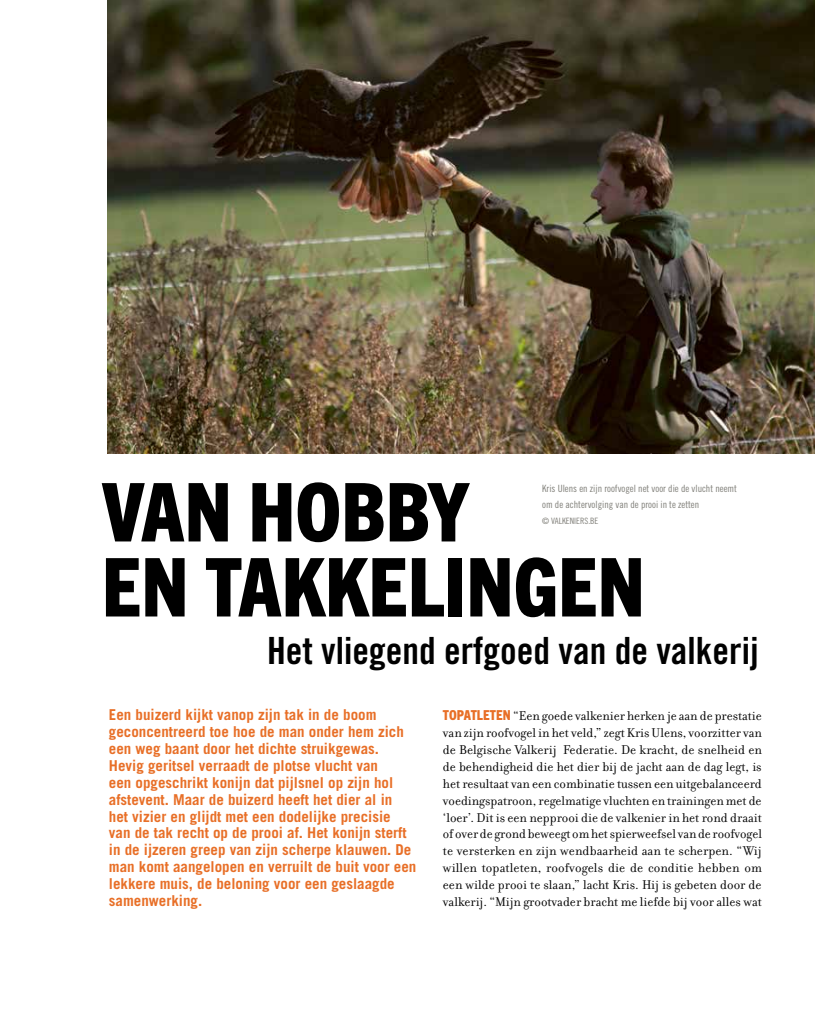
<style>
.page{position:relative;width:815px;height:1028px;background:#fff}
.page>*{position:absolute;margin:0;border:0;box-sizing:border-box;transform-origin:0 0}
.t1{font:800 condensed 81.25px/75px "Trade Gothic Next LT Pro";color:#000}
.t2{font:37.5px "Trade Gothic LT Std Bd Cn 20";color:#000}
.t3{font:700 15px/16.9px "Trade Gothic LT Std";color:#e86f27}
.t4{font:13.75px/16.9px "Filosofia OT";color:#000;text-align:justify}
.t5{font:10px/16.2px "Trade Gothic LT Std Cn 18";color:#81807a}
.t6{font:8.75px "Trade Gothic LT Std Cn 18";color:#81807a}
.s1{font-family:"Trade Gothic Next LT Pro";font-weight:800;font-stretch:condensed;color:#e86f27}
</style>
<div class="page">
<img style="left:107px;top:0;width:708px;height:453px">
<h1 class="t1" style="left:102px;top:469px;width:544px">VAN HOBBY<br>EN TAKKELINGEN</h1>
<p class="t5" style="left:542px;top:480px;width:196px">Kris Ulens en zijn roofvogel net voor die de vlucht neemt om de achtervolging van de prooi in te zetten</p>
<p class="t6" style="left:542px;top:516px;width:58px">© VALKENIERS.BE</p>
<h2 class="t2" style="left:267px;top:627px;width:493px">Het vliegend erfgoed van de valkerij</h2>
<p class="t3" style="left:109px;top:706px;width:309px">Een buizerd kijkt vanop zijn tak in de boom geconcentreerd toe hoe de man onder hem zich een weg baant door het dichte struikgewas.<br>Hevig geritsel verraadt de plotse vlucht van<br>een opgeschrikt konijn dat pijlsnel op zijn hol afstevent. Maar de buizerd heeft het dier al in<br>het vizier en glijdt met een dodelijke precisie<br>van de tak recht op de prooi af. Het konijn sterft in de ijzeren greep van zijn scherpe klauwen. De man komt aangelopen en verruilt de buit voor een lekkere muis, de beloning voor een geslaagde samenwerking.</p>
<p class="t4" style="left:443px;top:707px;width:321px"><span class="s1">TOPATLETEN</span> “Een goede valkenier herken je aan de prestatie van zijn roofvogel in het veld,” zegt Kris Ulens, voorzitter van de Belgische Valkerij Federatie. De kracht, de snelheid en de behendigheid die het dier bij de jacht aan de dag legt, is het resultaat van een combinatie tussen een uitgebalanceerd voedingspatroon, regelmatige vluchten en trainingen met de ‘loer’. Dit is een nepprooi die de valkenier in het rond draait of over de grond beweegt om het spierweefsel van de roofvogel te versterken en zijn wendbaarheid aan te scherpen. “Wij willen topatleten, roofvogels die de conditie hebben om een wilde prooi te slaan,” lacht Kris. Hij is gebeten door de valkerij. “Mijn grootvader bracht me liefde bij voor alles wat</p>
</div>
